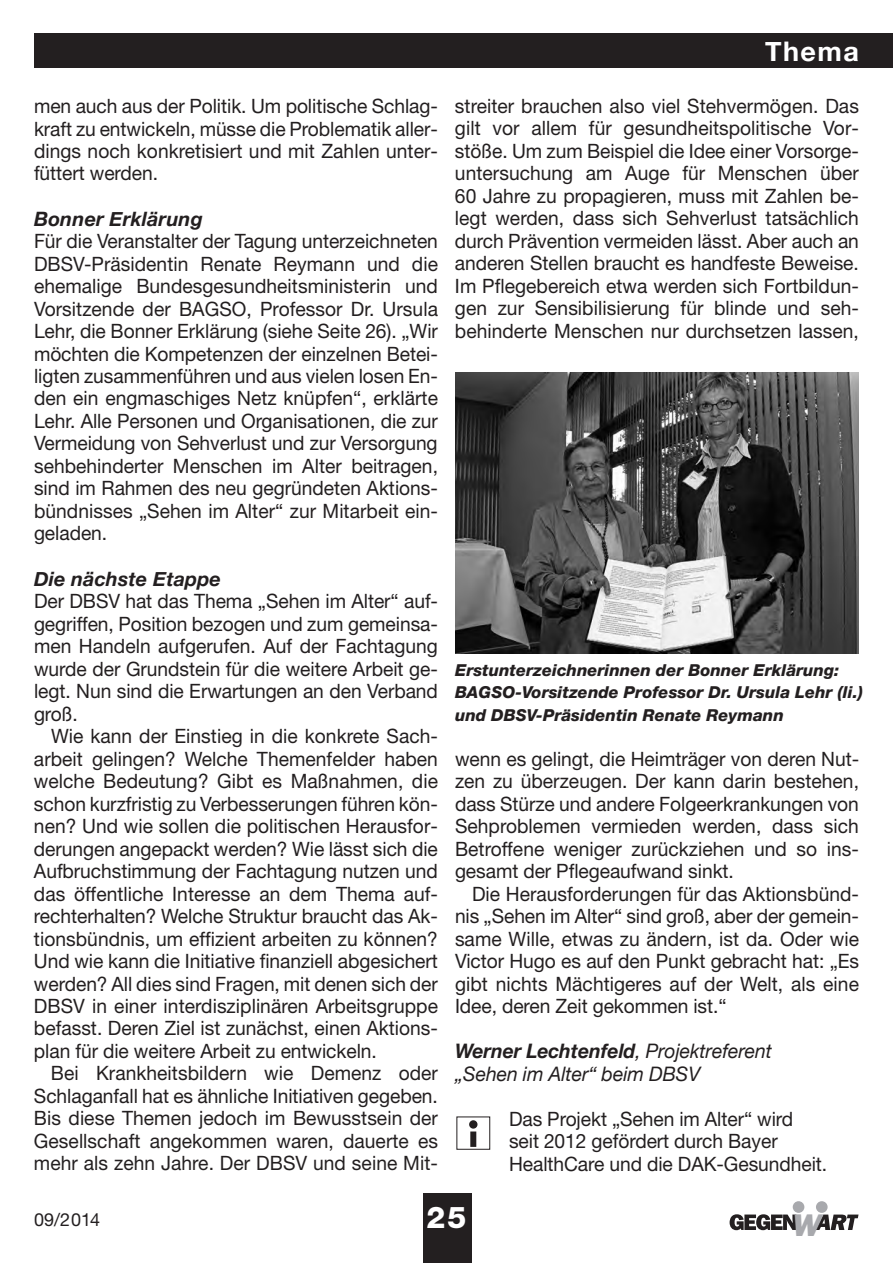
<style>
.page{position:relative;width:893px;height:1263px;background:#fff}
.page>*{position:absolute;margin:0;border:0;box-sizing:border-box;transform-origin:0 0}
.t1{font:italic 800 31.5px "Franklin Gothic";color:#a8a9ad}
.t2{font:800 30px "Helvetica Neue";color:#fff}
.t3{font:700 27px "Helvetica Neue";letter-spacing:.055em;color:#fff}
.t4{font:italic 19.95px/22.5px "Helvetica Neue";letter-spacing:-.005em;color:#231f20}
.t5{font:19.8px/22.5px "Helvetica Neue";color:#231f20;text-align:justify}
.t6{font:italic 700 19.8px "Helvetica Neue";letter-spacing:.005em;color:#231f20}
.t7{font:18px "Helvetica Neue";color:#231f20}
.t8{font:italic 800 16.5px/22.5px "Helvetica Neue";color:#231f20}
.s1{font-weight:700}
</style>
<div class="page">
<svg style="left:730px;top:1214px;width:66px;height:16px"></svg>
<svg style="left:815px;top:1214px;width:43px;height:16px"></svg>
<div style="left:816px;top:1201px;width:12px;height:12px;background:#a8a9ad;border-radius:50%"></div>
<div style="left:793px;top:1201px;width:11px;height:12px;background:#a8a9ad;border-radius:50%"></div>
<div style="left:34px;top:34px;width:859px;height:34px;background:#231f20"></div>
<div style="left:423px;top:1193px;width:49px;height:70px;background:#231f20"></div>
<img style="left:455px;top:372px;width:404px;height:281px">
<div style="left:470px;top:1131px;width:6px;height:16px;background:#231f20"></div>
<div style="left:469px;top:1120px;width:8px;height:8px;background:#231f20;border-radius:50%"></div>
<p class="t5" style="left:34px;top:97px;width:405px">men auch aus der Politik. Um politische Schlag&shy;kraft zu entwickeln, müsse die Problematik aller&shy;dings noch konkretisiert und mit Zahlen unter&shy;füttert werden.</p>
<p class="t6" style="left:34px;top:206px;width:170px">Bonner Erklärung</p>
<p class="t5" style="left:34px;top:232px;width:405px">Für die Veranstalter der Tagung unterzeichneten DBSV-Präsidentin Renate Reymann und die ehemalige Bundesgesundheitsministerin und Vorsitzende der BAGSO, Professor Dr. Ursula Lehr, die Bonner Erklärung (siehe Seite 26). „Wir möchten die Kompetenzen der einzelnen Betei&shy;ligten zusammenführen und aus vielen losen En&shy;den ein engmaschiges Netz knüpfen“, erklärte Lehr. Alle Personen und Organisationen, die zur Vermeidung von Sehverlust und zur Versorgung sehbehinderter Menschen im Alter beitragen, sind im Rahmen des neu gegründeten Aktions&shy;bündnisses „Sehen im Alter“ zur Mitarbeit ein&shy;geladen.</p>
<p class="t6" style="left:34px;top:566px;width:188px">Die nächste Etappe</p>
<p class="t5" style="left:34px;top:592px;width:406px">Der DBSV hat das Thema „Sehen im Alter“ auf&shy;gegriffen, Position bezogen und zum gemeinsa&shy;men Handeln aufgerufen. Auf der Fachtagung wurde der Grundstein für die weitere Arbeit ge&shy;legt. Nun sind die Erwartungen an den Verband groß.</p>
<p class="t5" style="left:34px;top:727px;width:405px;text-indent:17px">Wie kann der Einstieg in die konkrete Sach - arbeit gelingen? Welche Themenfelder haben welche Bedeutung? Gibt es Maßnahmen, die schon kurzfristig zu Verbesserungen führen kön&shy;nen? Und wie sollen die politischen Herausfor&shy;derungen angepackt werden? Wie lässt sich die Aufbruchstimmung der Fachtagung nutzen und das öffentliche Interesse an dem Thema auf&shy;rechterhalten? Welche Struktur braucht das Ak&shy;tionsbündnis, um effizient arbeiten zu können?<br>Und wie kann die Initiative finanziell abgesichert werden? All dies sind Fragen, mit denen sich der DBSV in einer interdisziplinären Arbeitsgruppe befasst. Deren Ziel ist zunächst, einen Aktions&shy;plan für die weitere Arbeit zu entwickeln.</p>
<p class="t5" style="left:34px;top:1064px;width:405px;text-indent:17px">Bei Krankheitsbildern wie Demenz oder Schlaganfall hat es ähnliche Initiativen gegeben.<br>Bis diese Themen jedoch im Bewusstsein der Gesellschaft angekommen waren, dauerte es mehr als zehn Jahre. Der DBSV und seine Mit-</p>
<h3 class="t3" style="left:765px;top:35px;width:95px">Thema</h3>
<p class="t5" style="left:455px;top:96px;width:405px">streiter brauchen also viel Stehvermögen. Das gilt vor allem für gesundheitspolitische Vor&shy;stöße. Um zum Beispiel die Idee einer Vorsorge&shy;untersuchung am Auge für Menschen über 60 Jahre zu propagieren, muss mit Zahlen be&shy;legt werden, dass sich Sehverlust tatsächlich durch Prävention vermeiden lässt. Aber auch an an deren Stellen braucht es handfeste Beweise.<br>Im Pflegebereich etwa werden sich Fortbildun&shy;gen zur Sensibilisierung für blinde und seh - behin derte Menschen nur durchsetzen lassen,</p>
<p class="t8" style="left:455px;top:660px;width:410px">Erstunterzeichnerinnen der Bonner Erklärung:<br>BAGSO-Vorsitzende Professor Dr. Ursula Lehr (li.) und DBSV-Präsidentin Renate Reymann</p>
<p class="t5" style="left:455px;top:749px;width:406px">wenn es gelingt, die Heimträger von deren Nut&shy;zen zu überzeugen. Der kann darin bestehen, dass Stürze und andere Folgeerkrankungen von Sehproblemen vermieden werden, dass sich Betroffene weniger zurückziehen und so ins - gesamt der Pflegeaufwand sinkt.</p>
<p class="t5" style="left:455px;top:884px;width:406px;text-indent:17px">Die Herausforderungen für das Aktionsbünd&shy;nis „Sehen im Alter“ sind groß, aber der gemein&shy;same Wille, etwas zu ändern, ist da. Oder wie Victor Hugo es auf den Punkt gebracht hat: „Es gibt nichts Mächtigeres auf der Welt, als eine Idee, deren Zeit gekommen ist.“</p>
<p class="t4" style="left:455px;top:1039px;width:319px"><span class="s1">Werner Lechtenfeld</span>, Projektreferent „Sehen im Alter“ beim DBSV</p>
<p class="t5" style="left:509px;top:1109px;width:320px;text-align:left">Das Projekt „Sehen im Alter“ wird seit 2012 gefördert durch Bayer<br>HealthCare und die DAK-Gesundheit.</p>
<p class="t7" style="left:34px;top:1213px;width:68px">09/2014</p>
<h2 class="t2" style="left:427px;top:1206px;width:41px">25</h2>
<h1 class="t1" style="left:790px;top:1214px;width:30px">W</h1>
</div>
